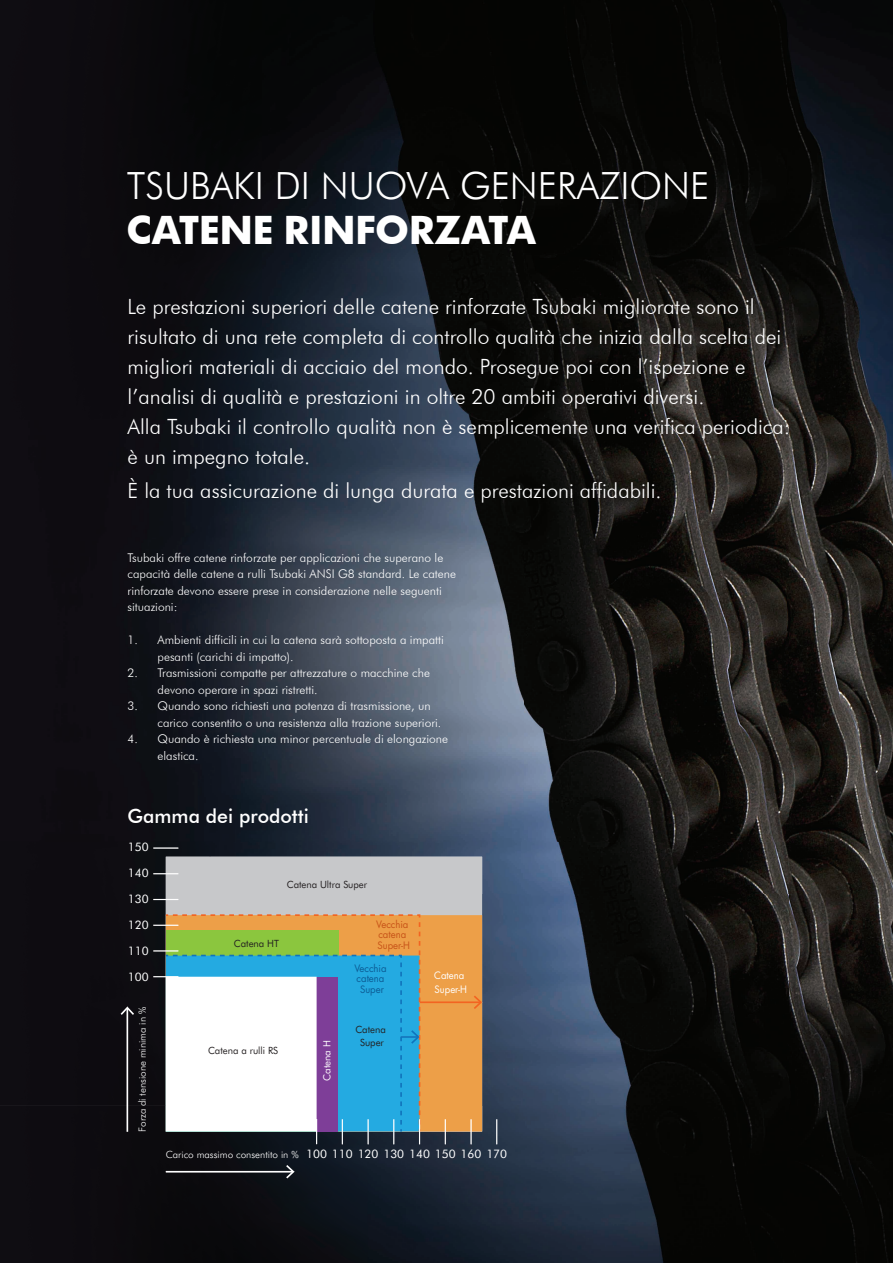
<style>
.page{position:relative;width:893px;height:1263px;background:#fff}
.page>*{position:absolute;margin:0;border:0;box-sizing:border-box;transform-origin:0 0}
.t1{font:300 37.5px "Futura BT";color:#fff}
.t2{font:700 37.5px "Futura";color:#fff}
.t3{font:300 21px/30px "Futura BT";color:#fff}
.t4{font:500 19.5px "Futura BT";color:#fff}
.t5{font:300 12px/16.5px "Futura BT";color:#fff}
.t6{font:11.7px "Futura BT";color:#fff}
.t7{font:300 9.9px "Futura BT";color:#fff}
.t8{font:9.9px/13.6px "Futura BT";color:#231f20;text-align:center;scale:.96 1}
.t9{font:9.9px/10.6px "Futura LT Pro";color:#c75318;scale:.96 1}
.t10{font:9.9px/10.6px "Futura LT Pro";color:#0c5c95;text-align:center;scale:.96 1}
.t11{font:9.9px/13.6px "Futura LT Pro";color:#fff;scale:.96 1}
.t12{font:9.9px "Futura BT";color:#fff;scale:.96 1}
</style>
<div class="page">
<img style="left:0;top:0;width:788px;height:842px">
<img style="left:788px;top:0;width:105px;height:1263px">
<div style="left:0;top:842px;width:210px;height:263px;background:#0e0c11"></div>
<img style="left:210px;top:842px;width:578px;height:53px">
<img style="left:482px;top:895px;width:253px;height:210px">
<img style="left:735px;top:895px;width:53px;height:368px">
<img style="left:0;top:1105px;width:736px;height:158px">
<div style="left:166px;top:857px;width:316px;height:274px;background:#c7c8ca"></div>
<img style="left:421px;top:1131px;width:61px;height:1px">
<div style="left:421px;top:915px;width:61px;height:216px;background:#ed9f48"></div>
<hr style="left:166px;top:1171px;width:127px;height:1px;background:#fff">
<svg style="left:286px;top:1165px;width:9px;height:13px"></svg>
<hr style="left:127px;top:1008px;width:1px;height:124px;background:#fff">
<svg style="left:121px;top:1006px;width:13px;height:9px"></svg>
<hr style="left:420px;top:1001px;width:60px;height:2px;background:#f36421">
<svg style="left:474px;top:995px;width:8px;height:14px"></svg>
<svg style="left:153px;top:899px;width:25px;height:1px"></svg>
<svg style="left:153px;top:873px;width:25px;height:1px"></svg>
<hr style="left:153px;top:847px;width:25px;height:2px;background:#fff">
<svg style="left:445px;top:1119px;width:1px;height:25px"></svg>
<svg style="left:153px;top:913px;width:268px;height:231px;background:#97b6ba"></svg>
<svg style="left:496px;top:1119px;width:1px;height:25px"></svg>
<hr style="left:470px;top:1119px;width:2px;height:25px;background:#fff">
<h1 class="t1" style="left:127px;top:162px;width:584px">TSUBAKI DI NUOVA GENERAZIONE</h1>
<h1 class="t2" style="left:127px;top:203px;width:411px">CATENE RINFORZATA</h1>
<p class="t3" style="left:128px;top:291px;width:664px">Le prestazioni superiori delle catene rinforzate Tsubaki migliorate sono il risultato di una rete completa di controllo qualità che inizia dalla scelta dei migliori materiali di acciaio del mondo. Prosegue poi con l’ispezione e l’analisi di qualità e prestazioni in oltre 20 ambiti operativi diversi.<br>Alla Tsubaki il controllo qualità non è semplicemente una verifica periodica: è un impegno totale.</p>
<h2 class="t3" style="left:128px;top:476px;width:535px">È la tua assicurazione di lunga durata e prestazioni affidabili.</h2>
<p class="t5" style="left:128px;top:549px;width:330px">Tsubaki offre catene rinforzate per applicazioni che superano le capacità delle catene a rulli Tsubaki ANSI G8 standard. Le catene rinforzate devono essere prese in considerazione nelle seguenti situazioni:</p>
<p class="t5" style="left:158px;top:632px;width:288px;text-indent:-30px">1. Ambienti difficili in cui la catena sarà sottoposta a impatti pesanti (carichi di impatto).</p>
<p class="t5" style="left:158px;top:665px;width:274px;text-indent:-30px">2. Trasmissioni compatte per attrezzature o macchine che devono operare in spazi ristretti.</p>
<p class="t5" style="left:158px;top:698px;width:285px;text-indent:-30px">3. Quando sono richiesti una potenza di trasmissione, un carico consentito o una resistenza alla trazione superiori.</p>
<p class="t5" style="left:158px;top:731px;width:292px;text-indent:-30px">4. Quando è richiesta una minor percentuale di elongazione elastica.</p>
<h3 class="t4" style="left:128px;top:804px;width:183px">Gamma dei prodotti</h3>
<p class="t6" style="left:128px;top:840px;width:22px">150</p>
<p class="t6" style="left:128px;top:866px;width:22px">140</p>
<p class="t6" style="left:128px;top:892px;width:22px">130</p>
<p class="t6" style="left:128px;top:917px;width:22px">120</p>
<p class="t6" style="left:128px;top:943px;width:22px">110</p>
<p class="t6" style="left:128px;top:969px;width:22px">100</p>
<p class="t7" style="left:136px;top:1131px;width:126px;rotate:-90deg">Forza di tensione minima in %</p>
<p class="t8" style="left:287px;top:877px;width:85px">Catena Ultra Super</p>
<p class="t8" style="left:234px;top:936px;width:48px">Catena HT</p>
<p class="t9" style="left:376px;top:919px;width:37px">Vecchia catena<br>Super-H</p>
<p class="t10" style="left:354px;top:962px;width:35px">Vecchia catena<br>Super</p>
<p class="t8" style="left:208px;top:1044px;width:74px">Catena a rulli RS</p>
<p class="t12" style="left:321px;top:1080px;width:43px;rotate:-90deg">Catena H</p>
<p class="t8" style="left:355px;top:1022px;width:33px">Catena<br>Super</p>
<p class="t11" style="left:434px;top:968px;width:36px">Catena<br>Super-H</p>
<p class="t7" style="left:166px;top:1149px;width:134px">Carico massimo consentito in %</p>
<p class="t6" style="left:306px;top:1147px;width:202px">100 110 120 130 140 150 160 170</p>
</div>
